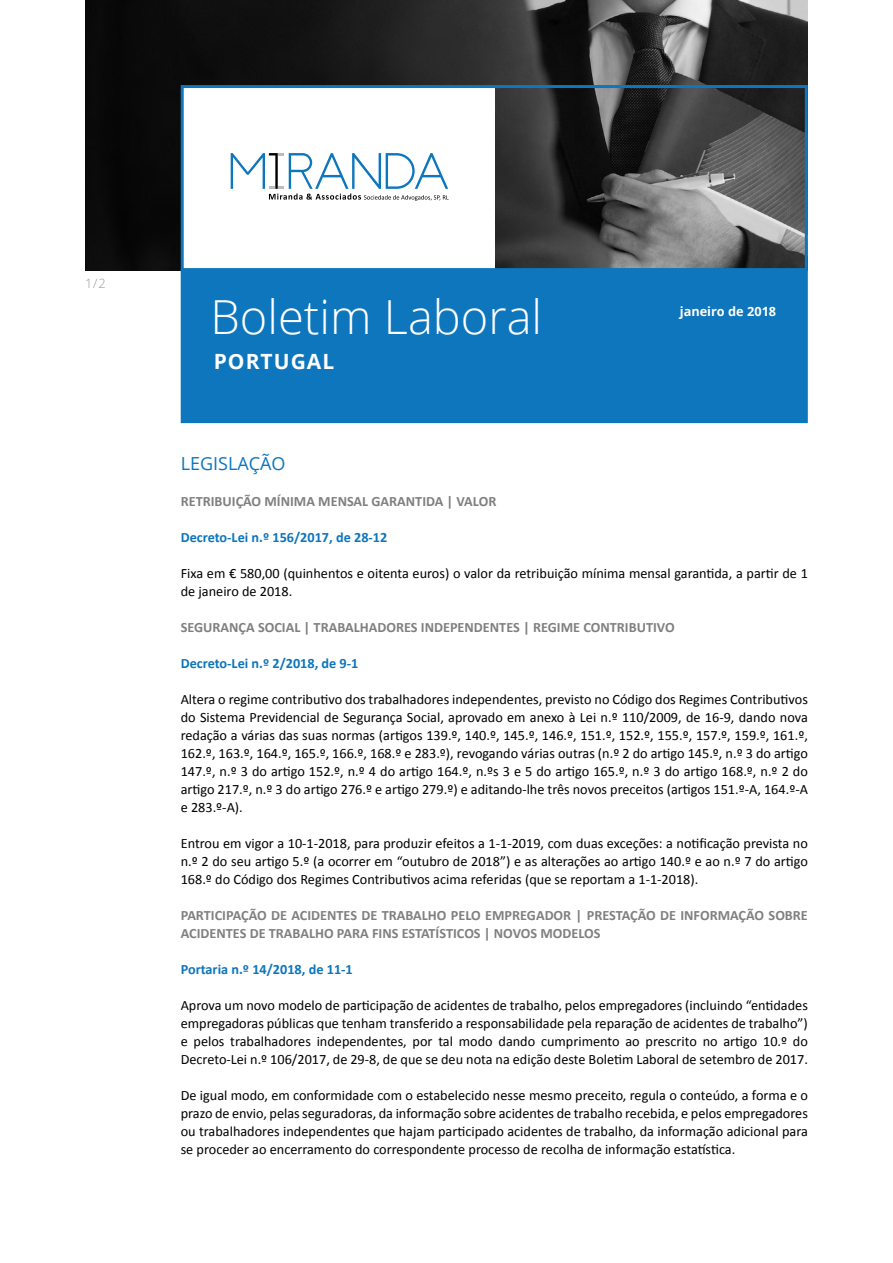
<style>
.page{position:relative;width:893px;height:1263px;background:#fff}
.page>*{position:absolute;margin:0;border:0;box-sizing:border-box;transform-origin:0 0}
.t1{font:300 46.95px "Open Sans";color:#fff}
.t2{font:700 21px "Open Sans";letter-spacing:.05em;color:#fff}
.t3{font:18px "Open Sans";color:#0d76bd}
.t4{font:14.25px/18px "Calibri";color:#000;text-align:justify}
.t5{font:700 14.25px/18px "Calibri";color:#808080}
.t6{font:700 14.25px "Calibri";color:#0d76bd}
.t7{font:700 12.75px "Open Sans";color:#fff}
.t8{font:300 12.75px "Open Sans";color:#989897}
</style>
<div class="page">
<img style="left:85px;top:0;width:723px;height:270px">
<div style="left:182px;top:86px;width:312px;height:183px;background:#fff"></div>
<div style="left:181px;top:85px;width:627px;height:186px;border:3px solid #0d76bd"></div>
<div style="left:181px;top:269px;width:627px;height:154px;background:#0d76bd"></div>
<svg style="left:231px;top:153px;width:218px;height:48px"></svg>
<p class="t8" style="left:85px;top:275px;width:22px">1/2</p>
<p class="t1" style="left:210px;top:284px;width:333px">Boletim Laboral</p>
<p class="t2" style="left:214px;top:347px;width:122px">PORTUGAL</p>
<p class="t7" style="left:680px;top:302px;width:98px">janeiro de 2018</p>
<p class="t3" style="left:181px;top:451px;width:106px">LEGISLAÇÃO</p>
<p class="t5" style="left:181px;top:492px;width:317px">RETRIBUIÇÃO MÍNIMA MENSAL GARANTIDA | VALOR</p>
<p class="t6" style="left:181px;top:528px;width:208px">Decreto-Lei n.º 156/2017, de 28-12</p>
<p class="t4" style="left:181px;top:564px;width:629px">Fixa em € 580,00 (quinhentos e oitenta euros) o valor da retribuição mínima mensal garantida, a partir de 1 de janeiro de 2018.</p>
<p class="t5" style="left:181px;top:618px;width:495px">SEGURANÇA SOCIAL | TRABALHADORES INDEPENDENTES | REGIME CONTRIBUTIVO</p>
<p class="t6" style="left:181px;top:654px;width:179px">Decreto-Lei n.º 2/2018, de 9-1</p>
<p class="t4" style="left:181px;top:690px;width:629px">Altera o regime contributivo dos trabalhadores independentes, previsto no Código dos Regimes Contributivos do Sistema Previdencial de Segurança Social, aprovado em anexo à Lei n.º 110/2009, de 16-9, dando nova redação a várias das suas normas (artigos 139.º, 140.º, 145.º, 146.º, 151.º, 152.º, 155.º, 157.º, 159.º, 161.º, 162.º, 163.º, 164.º, 165.º, 166.º, 168.º e 283.º), revogando várias outras (n.º 2 do artigo 145.º, n.º 3 do artigo 147.º, n.º 3 do artigo 152.º, n.º 4 do artigo 164.º, n.ºs 3 e 5 do artigo 165.º, n.º 3 do artigo 168.º, n.º 2 do artigo 217.º, n.º 3 do artigo 276.º e artigo 279.º) e aditando-lhe três novos preceitos (artigos 151.º-A, 164.º-A e 283.º-A).</p>
<p class="t4" style="left:181px;top:834px;width:629px">Entrou em vigor a 10-1-2018, para produzir efeitos a 1-1-2019, com duas exceções: a notificação prevista no n.º 2 do seu artigo 5.º (a ocorrer em “outubro de 2018”) e as alterações ao artigo 140.º e ao n.º 7 do artigo 168.º do Código dos Regimes Contributivos acima referidas (que se reportam a 1-1-2018).</p>
<p class="t5" style="left:181px;top:906px;width:629px">PARTICIPAÇÃO DE ACIDENTES DE TRABALHO PELO EMPREGADOR | PRESTAÇÃO DE INFORMAÇÃO SOBRE<br>ACIDENTES DE TRABALHO PARA FINS ESTATÍSTICOS | NOVOS MODELOS</p>
<p class="t6" style="left:181px;top:960px;width:174px">Portaria n.º 14/2018, de 11-1</p>
<p class="t4" style="left:181px;top:996px;width:629px">Aprova um novo modelo de participação de acidentes de trabalho, pelos empregadores (incluindo “entidades empregadoras públicas que tenham transferido a responsabilidade pela reparação de acidentes de trabalho”) e pelos trabalhadores independentes, por tal modo dando cumprimento ao prescrito no artigo 10.º do Decreto-Lei n.º 106/2017, de 29-8, de que se deu nota na edição deste Boletim Laboral de setembro de 2017.</p>
<p class="t4" style="left:181px;top:1086px;width:629px">De igual modo, em conformidade com o estabelecido nesse mesmo preceito, regula o conteúdo, a forma e o prazo de envio, pelas seguradoras, da informação sobre acidentes de trabalho recebida, e pelos empregadores ou trabalhadores independentes que hajam participado acidentes de trabalho, da informação adicional para se proceder ao encerramento do correspondente processo de recolha de informação estatística.</p>
</div>
